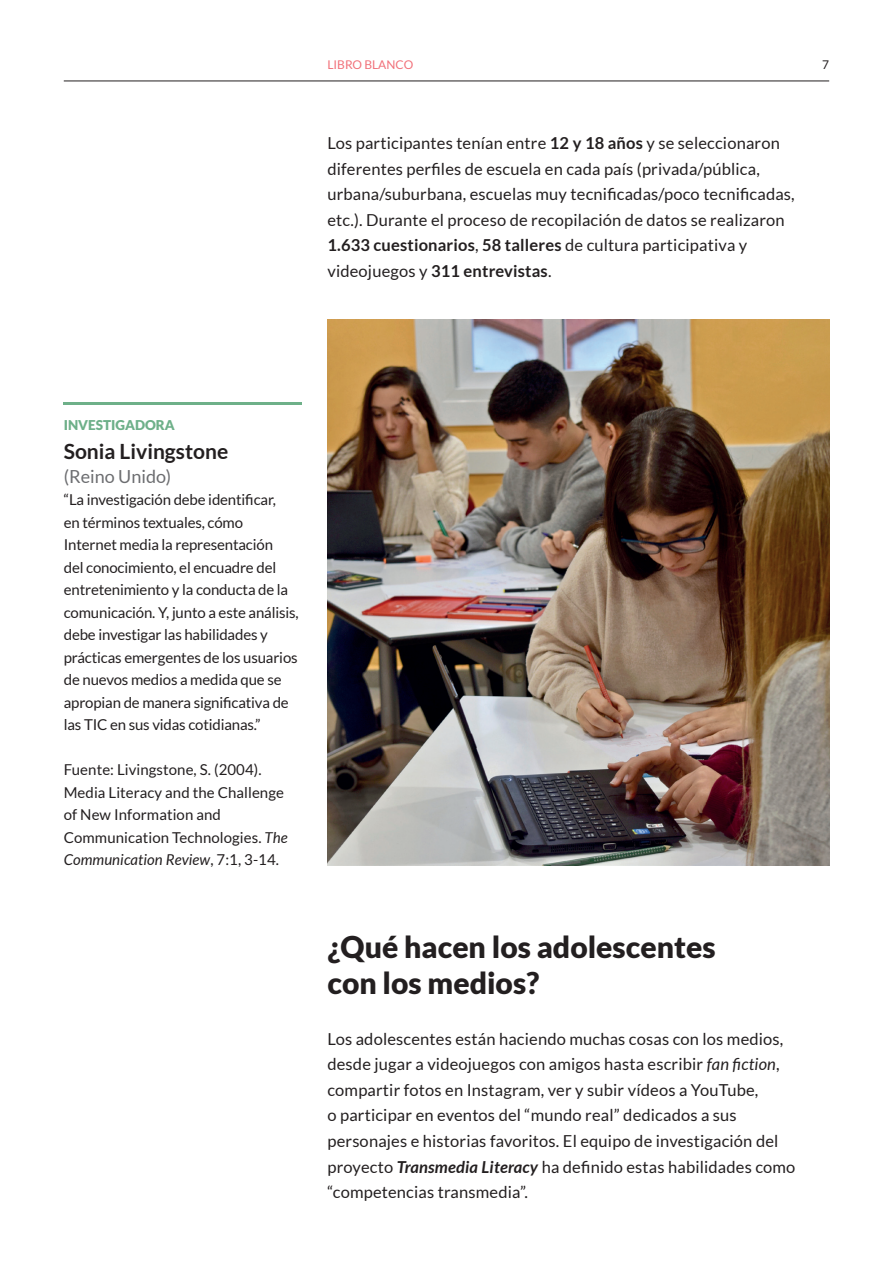
<style>
.page{position:relative;width:893px;height:1263px;background:#fff}
.page>*{position:absolute;margin:0;border:0;box-sizing:border-box;transform-origin:0 0}
.testo{font:900 30px/36px "Lato";color:#231f20}
.testo-2{font:700 21px "Lato";color:#231f20}
.testo-3{font:18px "Lato";color:#6c6d70}
.testo-4{font:16.5px/25.5px "Lato";letter-spacing:.01em;color:#231f20}
.testo-5{font:15px/22.5px "Lato";letter-spacing:-.01em;color:#231f20}
.testo-6{font:900 13.5px "Lato";color:#6eb089}
.t1{font:12px "Lato";color:#f17079}
.t2{font:12px "Lato";color:#231f20}
.s1{font-weight:700}
.s2{font-style:italic}
.s3{font-weight:700;font-style:italic}
</style>
<div class="page">
<hr style="left:64px;top:81px;width:765px;height:1px;background:#231f20">
<img style="left:327px;top:319px;width:502px;height:546px">
<hr style="left:64px;top:402px;width:238px;height:3px;background:#6eb089">
<p class="t1" style="left:327px;top:58px;width:87px">LIBRO BLANCO</p>
<p class="t2" style="left:822px;top:58px;width:8px">7</p>
<p class="testo-4" style="left:327px;top:131px;width:469px">Los participantes tenían entre <span class="s1">12 y 18 años</span> y se seleccionaron diferentes perfiles de escuela en cada país (privada/pública, urbana/suburbana, escuelas muy tecnificadas/poco tecnificadas, etc.). Durante el proceso de recopilación de datos se realizaron <span class="s1">1.633 cuestionarios</span>, <span class="s1">58 talleres</span> de cultura participativa y videojuegos y <span class="s1">311 entrevistas</span>.</p>
<p class="testo-6" style="left:64px;top:417px;width:113px">INVESTIGADORA</p>
<p class="testo-2" style="left:64px;top:439px;width:166px">Sonia Livingstone</p>
<p class="testo-3" style="left:64px;top:466px;width:109px">(Reino Unido)</p>
<p class="testo-5" style="left:64px;top:488px;width:236px">“La investigación debe identificar,<br>en términos textuales, cómo Internet media la representación<br>del conocimiento, el encuadre del entretenimiento y la conducta de la comunicación. Y, junto a este análisis, debe investigar las habilidades y prácticas emergentes de los usuarios de nuevos medios a medida que se apropian de manera significativa de las TIC en sus vidas cotidianas.”</p>
<p class="testo-5" style="left:64px;top:758px;width:225px">Fuente: Livingstone, S. (2004).<br>Media Literacy and the Challenge of New Information and<br>Communication Technologies. <span class="s2">The<br>Communication Review</span>, 7:1, 3-14.</p>
<p class="testo" style="left:327px;top:928px;width:390px">¿Qué hacen los adolescentes con los medios?</p>
<p class="testo-4" style="left:327px;top:1026px;width:470px">Los adolescentes están haciendo muchas cosas con los medios, desde jugar a videojuegos con amigos hasta escribir <span class="s2">fan fiction</span>, compartir fotos en Instagram, ver y subir vídeos a YouTube,<br>o participar en eventos del “mundo real” dedicados a sus personajes e historias favoritos. El equipo de investigación del proyecto <span class="s3">Transmedia Literacy</span> ha definido estas habilidades como “competencias transmedia”.</p>
</div>
